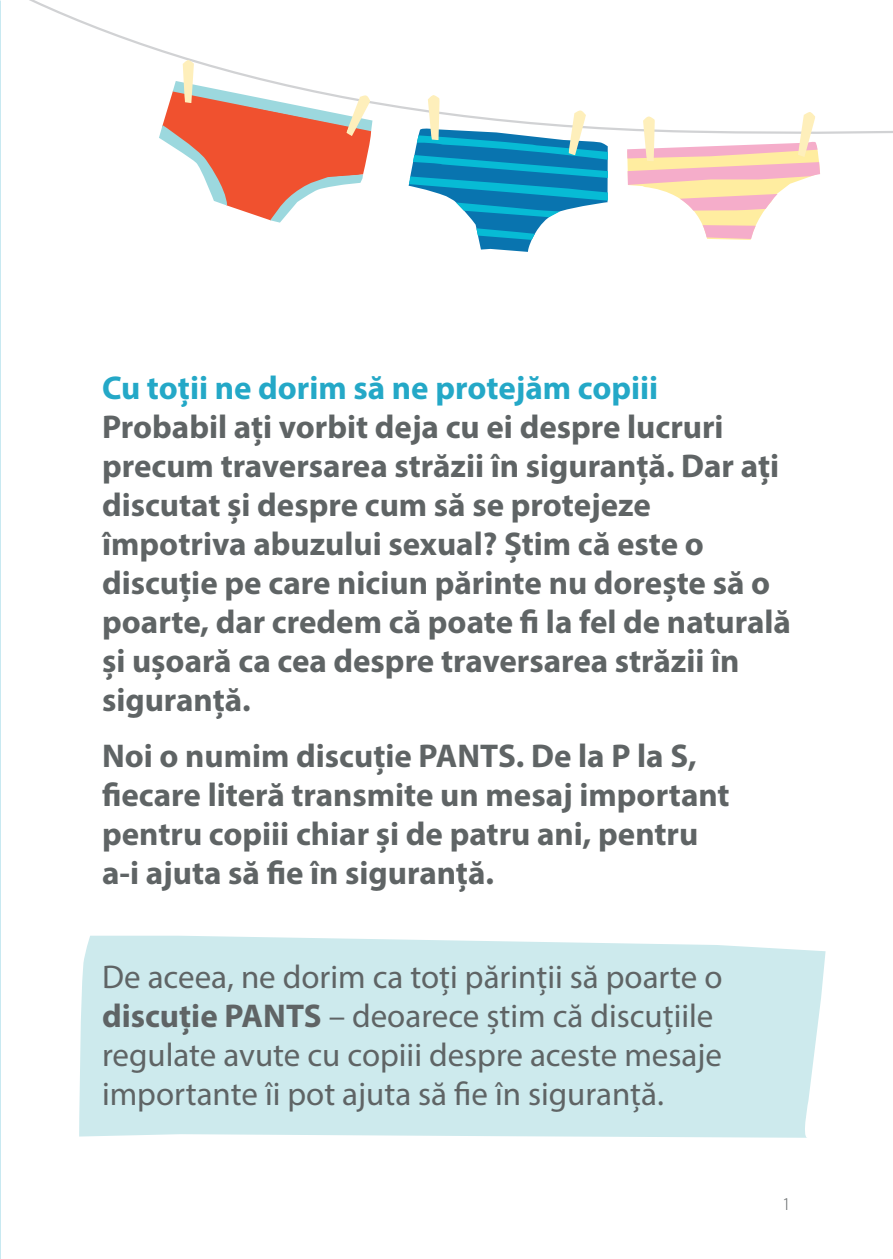
<style>
.page{position:relative;width:893px;height:1259px;background:#fff}
.page>*{position:absolute;margin:0;border:0;box-sizing:border-box;transform-origin:0 0}
.NSPCC_Bold_Body_Copy{font:700 33px/39px "Myriad Pro";color:#5f6465}
.NSPCC_Bold_Body_Copy-2{font:33px/39px "Myriad Pro";color:#5f6465}
.NSPCC_Bold_Body_Copy-3{font:700 33px "Myriad Pro";color:#24a8c7}
.t1{font:300 18px "Myriad Pro";color:#5f6465}
.s1{font-weight:700}
</style>
<div class="page">
<div style="left:79px;top:935px;width:746px;height:203px;background:#cdeaed"></div>
<svg style="left:0;top:0;width:893px;height:143px"></svg>
<svg style="left:409px;top:95px;width:199px;height:157px"></svg>
<svg style="left:627px;top:112px;width:193px;height:128px"></svg>
<svg style="left:132px;top:45px;width:264px;height:178px"></svg>
<p class="NSPCC_Bold_Body_Copy-3" style="left:102px;top:366px;width:558px">Cu toții ne dorim să ne protejăm copiii</p>
<p class="NSPCC_Bold_Body_Copy" style="left:102px;top:406px;width:690px">Probabil ați vorbit deja cu ei despre lucruri precum traversarea străzii în siguranță. Dar ați discutat și despre cum să se protejeze împotriva abuzului sexual? Știm că este o discuție pe care niciun părinte nu dorește să o poarte, dar credem că poate fi la fel de naturală și ușoară ca cea despre traversarea străzii în siguranță.</p>
<p class="NSPCC_Bold_Body_Copy" style="left:102px;top:735px;width:629px">Noi o numim discuție PANTS. De la P la S, fiecare literă transmite un mesaj important pentru copiii chiar și de patru ani, pentru a-i ajuta să fie în siguranță.</p>
<p class="NSPCC_Bold_Body_Copy-2" style="left:102px;top:957px;width:622px">De aceea, ne dorim ca toți părinții să poarte o <span class="s1">discuție PANTS</span> – deoarece știm că discuțiile regulate avute cu copiii despre aceste mesaje importante îi pot ajuta să fie în siguranță.</p>
<p class="t1" style="left:782px;top:1192px;width:10px">1</p>
</div>
